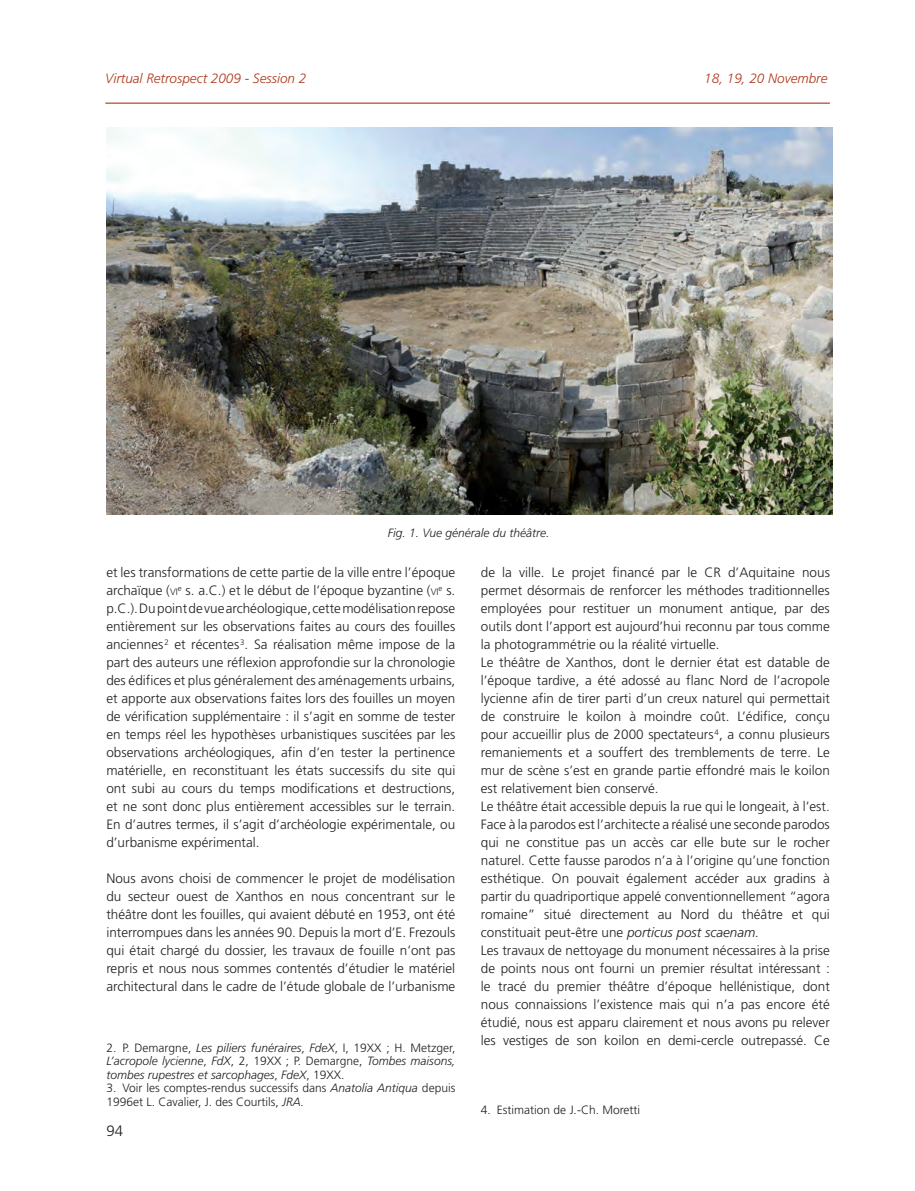
<style>
.page{position:relative;width:915px;height:1191px;background:#fff}
.page>*{position:absolute;margin:0;border:0;box-sizing:border-box;transform-origin:0 0}
.t1{font:300 15px "Frutiger";color:#231f20}
.t2{font:300 13.5px/18px "Frutiger";color:#231f20;text-align:justify}
.t3{font:italic 300 13.5px "Frutiger";color:#ad371a}
.t4{font:italic 300 12px/13.5px "Frutiger";color:#231f20;text-align:justify}
.t5{font:300 12px/13.5px "Frutiger";color:#231f20}
.s1{font-size:9.45px}
.s2{font-style:normal}
.s3{font-style:italic}
</style>
<div class="page">
<hr style="left:105px;top:103px;width:724px;height:1px;background:#ad371a">
<img style="left:106px;top:128px;width:726px;height:386px">
<p class="t3" style="left:105px;top:70px;width:202px">Virtual Retrospect 2009 - Session 2</p>
<p class="t3" style="left:704px;top:70px;width:125px">18, 19, 20 Novembre</p>
<p class="t4" style="left:387px;top:525px;width:163px">Fig. 1. Vue générale du théâtre.</p>
<p class="t2" style="left:106px;top:563px;width:350px">et les transformations de cette partie de la ville entre l’époque archaïque (<span class="s1">vi</span><sup>e</sup> s. a.C.) et le début de l’époque byzantine (<span class="s1">vi</span><sup>e</sup> s. p.C.). Du point de vue archéologique, cette modélisation repose entièrement sur les observations faites au cours des fouilles anciennes<sup>2</sup> et récentes<sup>3</sup>. Sa réalisation même impose de la part des auteurs une réflexion approfondie sur la chronologie des édifices et plus généralement des aménagements urbains, et apporte aux observations faites lors des fouilles un moyen de vérification supplémentaire : il s’agit en somme de tester en temps réel les hypothèses urbanistiques suscitées par les observations archéologiques, afin d’en tester la pertinence matérielle, en reconstituant les états successifs du site qui ont subi au cours du temps modifications et destructions, et ne sont donc plus entièrement accessibles sur le terrain.<br>En d’autres termes, il s’agit d’archéologie expérimentale, ou d’urbanisme expérimental.</p>
<p class="t2" style="left:106px;top:869px;width:350px">Nous avons choisi de commencer le projet de modélisation du secteur ouest de Xanthos en nous concentrant sur le théâtre dont les fouilles, qui avaient débuté en 1953, ont été interrompues dans les années 90. Depuis la mort d’E. Frezouls qui était chargé du dossier, les travaux de fouille n’ont pas repris et nous nous sommes contentés d’étudier le matériel architectural dans le cadre de l’étude globale de l’urbanisme</p>
<p class="t4" style="left:106px;top:1041px;width:350px"><span class="s2">2. P. Demargne,</span> Les piliers funéraires<span class="s2">,</span> FdeX<span class="s2">, I, 19XX ; H. Metzger, </span>L’acropole lycienne<span class="s2">,</span> FdX<span class="s2">, 2, 19XX ; P. Demargne,</span> Tombes maisons, tombes rupestres et sarcophages<span class="s2">,</span> FdeX<span class="s2">, 19XX.</span></p>
<p class="t5" style="left:106px;top:1081px;width:350px">3. Voir les comptes-rendus successifs dans <span class="s3">Anatolia Antiqua</span> depuis<br>1996et L. Cavalier, J. des Courtils, <span class="s3">JRA.</span></p>
<p class="t1" style="left:106px;top:1122px;width:18px">94</p>
<p class="t2" style="left:480px;top:563px;width:350px;text-align:left">de la ville. Le projet financé par le CR d’Aquitaine nous permet désormais de renforcer les méthodes traditionnelles employées pour restituer un monument antique, par des outils dont l’apport est aujourd’hui reconnu par tous comme la photogrammétrie ou la réalité virtuelle.<br>Le théâtre de Xanthos, dont le dernier état est datable de l’époque tardive, a été adossé au flanc Nord de l’acropole lycienne afin de tirer parti d’un creux naturel qui permettait de construire le koilon à moindre coût. L’édifice, conçu pour accueillir plus de 2000 spectateurs<sup>4</sup>, a connu plusieurs remaniements et a souffert des tremblements de terre. Le mur de scène s’est en grande partie effondré mais le koilon est relativement bien conservé.<br>Le théâtre était accessible depuis la rue qui le longeait, à l’est.<br>Face à la parodos est l’architecte a réalisé une seconde parodos qui ne constitue pas un accès car elle bute sur le rocher naturel. Cette fausse parodos n’a à l’origine qu’une fonction esthétique. On pouvait également accéder aux gradins à partir du quadriportique appelé conventionnellement “agora romaine” situé directement au Nord du théâtre et qui constituait peut-être une <span class="s3">porticus post scaenam.<br></span>Les travaux de nettoyage du monument nécessaires à la prise de points nous ont fourni un premier résultat intéressant : le tracé du premier théâtre d’époque hellénistique, dont nous connaissions l’existence mais qui n’a pas encore été étudié, nous est apparu clairement et nous avons pu relever les vestiges de son koilon en demi-cercle outrepassé. Ce</p>
<p class="t5" style="left:480px;top:1103px;width:161px">4. Estimation de J.-Ch. Moretti</p>
</div>
